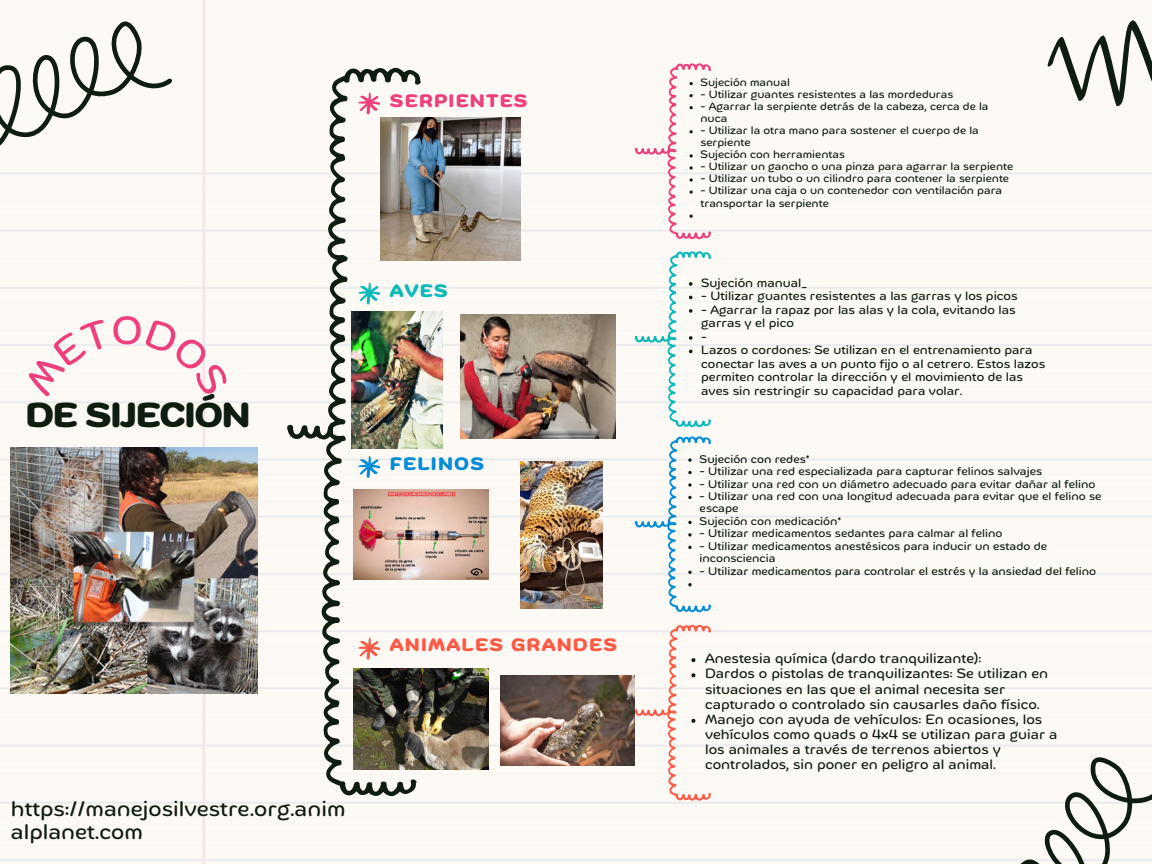
<style>
.page{position:relative;width:1152px;height:864px;background:#fdfaf5}
.page>*{position:absolute;margin:0;border:0;box-sizing:border-box;transform-origin:0 0}
.t1{font:39.15px "Mommi";color:#ef3e7c}
.t2{font:700 34.5px "Mommi";letter-spacing:-.04em;color:#0f1d11}
.t3{font:20.85px/23.5px "Mommi";color:#0f1d11}
.t4{font:700 18px "Mommi";letter-spacing:.07em;color:#fd5a46}
.t5{font:700 18px "Mommi";letter-spacing:.07em;color:#ef3e7c}
.t6{font:700 18px "Mommi";letter-spacing:.07em;color:#058cd7}
.t7{font:700 18px "Mommi";color:#0cb9b8}
.t8{font:13.5px/15.1px "Mommi";color:#0f1d11}
.t9{font:12px/13.5px "Mommi";color:#0f1d11}
.t10{font:11.1px/12.5px "Mommi";color:#0f1d11}
.t11{font:10.65px/12px "Mommi";color:#0f1d11}
</style>
<div class="page">
<svg style="left:0;top:21px;width:172px;height:128px"></svg>
<svg style="left:288px;top:68px;width:133px;height:728px"></svg>
<svg style="left:983px;top:732px;width:169px;height:132px"></svg>
<svg style="left:1037px;top:0;width:115px;height:132px"></svg>
<img style="left:381px;top:118px;width:139px;height:143px">
<img style="left:351px;top:312px;width:91px;height:136px">
<img style="left:461px;top:314px;width:155px;height:124px">
<img style="left:354px;top:490px;width:135px;height:90px">
<img style="left:521px;top:461px;width:82px;height:148px">
<img style="left:354px;top:668px;width:135px;height:101px">
<img style="left:11px;top:448px;width:246px;height:246px">
<img style="left:500px;top:675px;width:134px;height:90px">
<svg style="left:635px;top:63px;width:76px;height:176px"></svg>
<svg style="left:635px;top:436px;width:76px;height:176px"></svg>
<svg style="left:635px;top:251px;width:76px;height:176px"></svg>
<svg style="left:635px;top:625px;width:76px;height:176px"></svg>
<div style="left:24px;top:318px;width:88px;height:79px;background:#fdfaf5"></div>
<div style="left:145px;top:318px;width:85px;height:79px;background:#fdfaf5"></div>
<p class="t5" style="left:390px;top:92px;width:139px">SERPIENTES</p>
<h1 class="t1" style="left:112px;top:313px;width:32px">O</h1>
<p class="t2" style="left:25px;top:400px;width:227px">DE SIJECIÓN</p>
<p class="t7" style="left:390px;top:282px;width:59px">AVES</p>
<p class="t6" style="left:390px;top:456px;width:96px">FELINOS</p>
<p class="t4" style="left:390px;top:637px;width:229px">ANIMALES GRANDES</p>
<p class="t3" style="left:11px;top:798px;width:336px">https://manejosilvestre.org.anim alplanet.com</p>
<p class="t11" style="left:701px;top:77px;width:91px">Sujeción manual</p>
<p class="t11" style="left:701px;top:89px;width:254px">- Utilizar guantes resistentes a las mordeduras</p>
<p class="t11" style="left:701px;top:101px;width:290px">- Agarrar la serpiente detrás de la cabeza, cerca de la nuca</p>
<p class="t11" style="left:701px;top:125px;width:280px">- Utilizar la otra mano para sostener el cuerpo de la serpiente</p>
<p class="t11" style="left:701px;top:149px;width:146px">Sujeción con herramientas</p>
<p class="t11" style="left:701px;top:161px;width:314px">- Utilizar un gancho o una pinza para agarrar la serpiente</p>
<p class="t11" style="left:701px;top:173px;width:310px">- Utilizar un tubo o un cilindro para contener la serpiente</p>
<p class="t11" style="left:701px;top:185px;width:303px">- Utilizar una caja o un contenedor con ventilación para transportar la serpiente</p>
<p class="t9" style="left:701px;top:276px;width:107px">Sujeción manual_</p>
<p class="t9" style="left:701px;top:290px;width:318px">- Utilizar guantes resistentes a las garras y los picos</p>
<p class="t9" style="left:701px;top:303px;width:316px">- Agarrar la rapaz por las alas y la cola, evitando las garras y el pico</p>
<p class="t9" style="left:701px;top:330px;width:7px">-</p>
<p class="t9" style="left:701px;top:344px;width:346px">Lazos o cordones: Se utilizan en el entrenamiento para conectar las aves a un punto fijo o al cetrero. Estos lazos permiten controlar la dirección y el movimiento de las aves sin restringir su capacidad para volar.</p>
<p class="t10" style="left:700px;top:453px;width:112px">Sujeción con redes*</p>
<p class="t10" style="left:700px;top:465px;width:344px">- Utilizar una red especializada para capturar felinos salvajes</p>
<p class="t10" style="left:700px;top:478px;width:397px">- Utilizar una red con un diámetro adecuado para evitar dañar al felino</p>
<p class="t10" style="left:700px;top:490px;width:403px">- Utilizar una red con una longitud adecuada para evitar que el felino se escape</p>
<h4 class="t10" style="left:700px;top:515px;width:143px">Sujeción con medicación*</h4>
<p class="t10" style="left:700px;top:528px;width:304px">- Utilizar medicamentos sedantes para calmar al felino</p>
<p class="t10" style="left:700px;top:540px;width:349px">- Utilizar medicamentos anestésicos para inducir un estado de inconsciencia</p>
<p class="t10" style="left:700px;top:565px;width:398px">- Utilizar medicamentos para controlar el estrés y la ansiedad del felino</p>
<p class="t8" style="left:705px;top:652px;width:278px">Anestesia química (dardo tranquilizante):</p>
<p class="t8" style="left:705px;top:667px;width:345px">Dardos o pistolas de tranquilizantes: Se utilizan en situaciones en las que el animal necesita ser capturado o controlado sin causarles daño físico.</p>
<p class="t8" style="left:705px;top:712px;width:354px">Manejo con ayuda de vehículos: En ocasiones, los vehículos como quads o 4x4 se utilizan para guiar a los animales a través de terrenos abiertos y controlados, sin poner en peligro al animal.</p>
</div>
